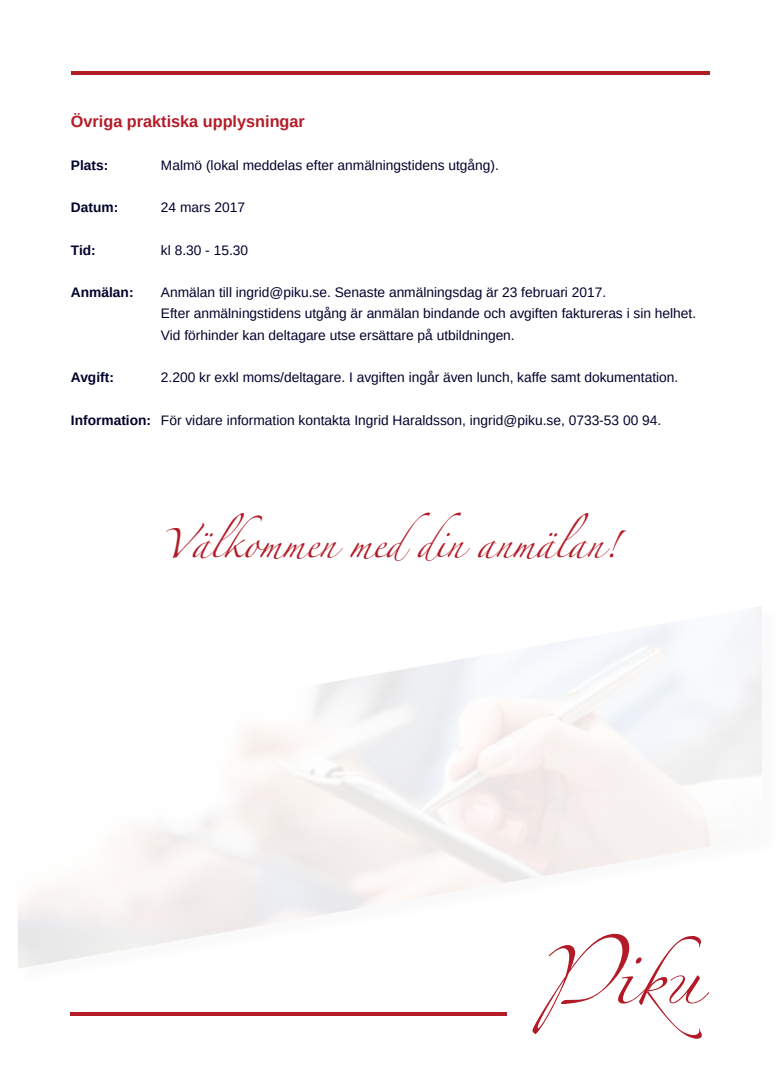
<style>
.page{position:relative;width:780px;height:1088px;background:#fff}
.page>*{position:absolute;margin:0;border:0;box-sizing:border-box;transform-origin:0 0}
.t1{font:26.25px "Zapfino";color:#b31b27}
.t2{font:700 16.25px "Arimo";color:#b31b27}
.t3{font:13.75px/21.2px "Arimo";color:#00022c}
.t4{font:700 13.75px "Arimo";color:#00022c}
.s1{font-weight:700}
</style>
<div class="page">
<hr style="left:71px;top:71px;width:638px;height:3px;background:#b31b27">
<hr style="left:71px;top:1012px;width:436px;height:4px;background:#b31b27">
<svg style="left:532px;top:934px;width:177px;height:105px"></svg>
<p class="t2" style="left:71px;top:110px;width:235px">Övriga praktiska upplysningar</p>
<p class="t4" style="left:71px;top:155px;width:39px">Plats:</p>
<p class="t4" style="left:71px;top:198px;width:49px">Datum:</p>
<p class="t4" style="left:71px;top:240px;width:26px">Tid:</p>
<p class="t4" style="left:71px;top:283px;width:64px">Anmälan:</p>
<p class="t3" style="left:161px;top:154px;width:339px">Malmö (lokal meddelas efter anmälningstidens utgång).</p>
<p class="t3" style="left:161px;top:197px;width:86px">24 mars 2017</p>
<p class="t3" style="left:161px;top:239px;width:89px">kl 8.30 - 15.30</p>
<p class="t3" style="left:161px;top:282px;width:536px">Anmälan till ingrid@piku.se. Senaste anmälningsdag är 23 februari 2017.<br>Efter anmälningstidens utgång är anmälan bindande och avgiften faktureras i sin helhet.<br>Vid förhinder kan deltagare utse ersättare på utbildningen.</p>
<p class="t4" style="left:71px;top:368px;width:45px">Avgift:</p>
<p class="t3" style="left:161px;top:367px;width:519px">2.200 kr exkl moms/deltagare. I avgiften ingår även lunch, kaffe samt dokumentation.</p>
<p class="t3" style="left:71px;top:409px;width:591px"><span class="s1">Information:</span> För vidare information kontakta Ingrid Haraldsson, ingrid@piku.se, 0733-53 00 94.</p>
<p class="t1" style="left:162px;top:533px;width:457px">Välkommen meddin anmälan!</p>
</div>
